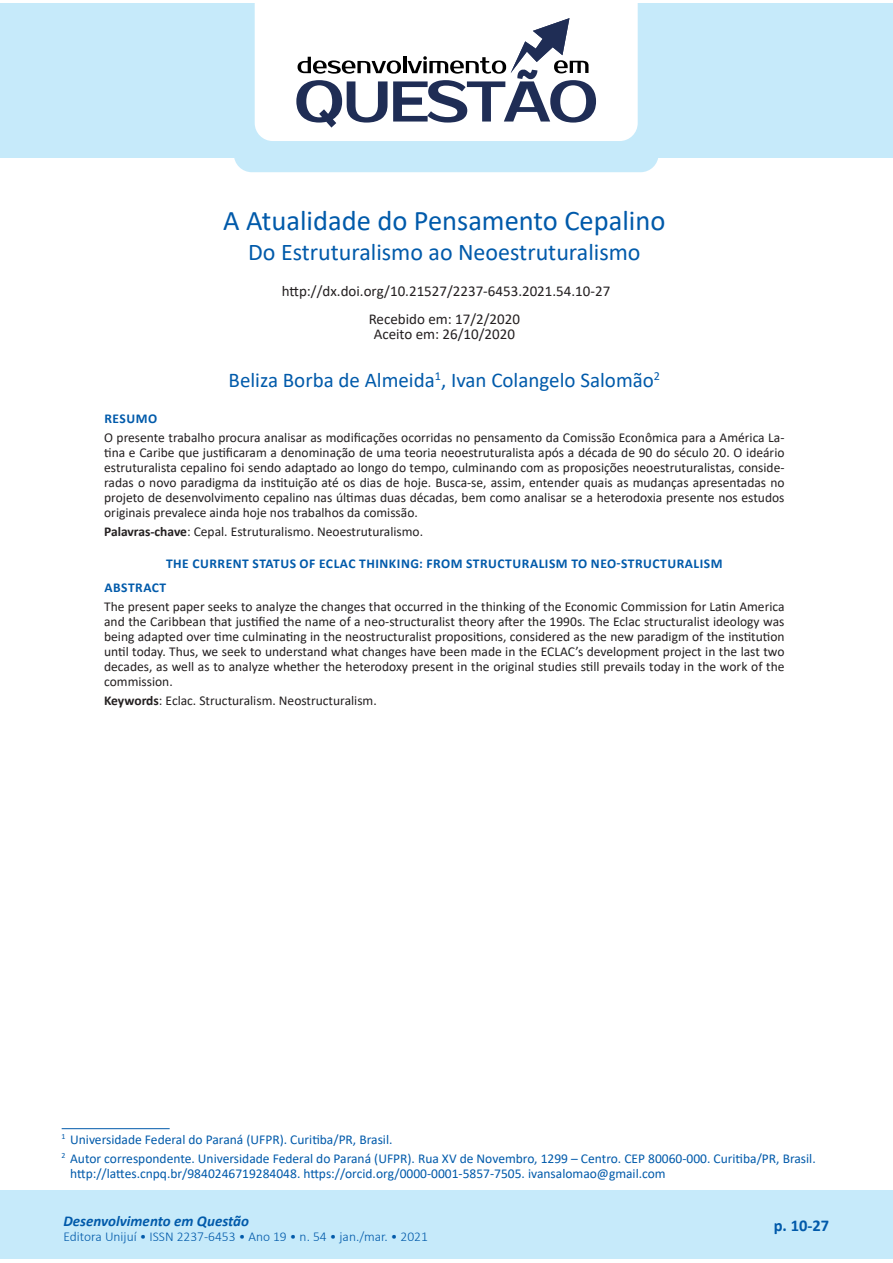
<style>
.page{position:relative;width:893px;height:1263px;background:#fff}
.page>*{position:absolute;margin:0;border:0;box-sizing:border-box;transform-origin:0 0}
.Título{font:28.5px "Calibri";color:#015aaa}
.Título_-_depois{font:24px "Calibri";color:#015aaa}
.Autor{font:21px "Calibri";color:#015aaa}
.t1{font:700 16.5px "Calibri";color:#015aaa}
.t2{font:italic 700 15px "Calibri";color:#015aaa}
.DOI{font:15px "Calibri";color:#231f20}
.DOI_-_Recebido{font:15px/15px "Calibri";color:#231f20;text-align:center}
.Resumo{font:13.5px/15px "Calibri";color:#231f20;text-align:justify}
.Rodapé{font:13.5px/15px "Calibri";color:#015aaa}
.Titulo_Ingles{font:700 13.5px "Calibri";letter-spacing:.04em;color:#015aaa}
.t3{font:300 13.5px "Calibri";color:#015aaa}
.Titulo_Resumo{font:700 13.5px "Calibri";letter-spacing:.04em;color:#015aaa}
.s1{font-weight:700}
</style>
<div class="page">
<div style="left:0;top:3px;width:893px;height:154px;background:#c6eafa"></div>
<div style="left:0;top:1191px;width:893px;height:68px;background:#c6eafa"></div>
<div style="left:234px;top:3px;width:425px;height:169px;background:#c6eafa;border-radius:18px"></div>
<div style="left:255px;top:3px;width:383px;height:138px;background:#fff"></div>
<svg style="left:296px;top:18px;width:300px;height:110px;background:#c5c8d0"></svg>
<hr style="left:62px;top:1128px;width:108px;height:1px;background:#015aaa">
<p class="Título" style="left:223px;top:200px;width:444px">A Atualidade do Pensamento Cepalino</p>
<p class="Título_-_depois" style="left:248px;top:235px;width:394px">Do Estruturalismo ao Neoestruturalismo</p>
<p class="DOI" style="left:282px;top:280px;width:330px">http://dx.doi.org/10.21527/2237-6453.2021.54.10-27</p>
<p class="DOI_-_Recebido" style="left:369px;top:311px;width:153px">Recebido em: 17/2/2020<br>Aceito em: 26/10/2020</p>
<p class="Autor" style="left:229px;top:365px;width:433px">Beliza Borba de Almeida<sup>1</sup>, Ivan Colangelo Salomão<sup>2</sup></p>
<p class="Titulo_Resumo" style="left:104px;top:409px;width:54px">RESUMO</p>
<p class="Resumo" style="left:104px;top:430px;width:682px">O presente trabalho procura analisar as modificações ocorridas no pensamento da Comissão Econômica para a América La&shy;tina e Caribe que justificaram a denominação de uma teoria neoestruturalista após a década de 90 do século 20. O ideário estruturalista cepalino foi sendo adaptado ao longo do tempo, culminando com as proposições neoestruturalistas, conside&shy;radas o novo paradigma da instituição até os dias de hoje. Busca-se, assim, entender quais as mudanças apresentadas no projeto de desenvolvimento cepalino nas últimas duas décadas, bem como analisar se a heterodoxia presente nos estudos originais prevalece ainda hoje nos trabalhos da comissão.</p>
<p class="Resumo" style="left:104px;top:524px;width:320px"><span class="s1">Palavras-chave</span>: Cepal. Estruturalismo. Neoestruturalismo.</p>
<p class="Titulo_Ingles" style="left:166px;top:554px;width:558px">THE CURRENT STATUS OF ECLAC THINKING: FROM STRUCTURALISM TO NEO-STRUCTURALISM</p>
<p class="Titulo_Resumo" style="left:104px;top:578px;width:63px">ABSTRACT</p>
<p class="Resumo" style="left:104px;top:599px;width:682px">The present paper seeks to analyze the changes that occurred in the thinking of the Economic Commission for Latin America and the Caribbean that justified the name of a neo-structuralist theory after the 1990s. The Eclac structuralist ideology was being adapted over time culminating in the neostructuralist propositions, considered as the new paradigm of the institution until today. Thus, we seek to understand what changes have been made in the ECLAC’s development project in the last two decades, as well as to analyze whether the heterodoxy present in the original studies still prevails today in the work of the commission.</p>
<p class="Resumo" style="left:104px;top:693px;width:274px"><span class="s1">Keywords</span>: Eclac. Structuralism. Neostructuralism.</p>
<p class="Rodapé" style="left:62px;top:1131px;width:332px"><sup>1</sup> Universidade Federal do Paraná (UFPR). Curitiba/PR, Brasil.</p>
<p class="Rodapé" style="left:70px;top:1150px;width:747px;text-indent:-9px"><sup>2</sup> Autor correspondente. Universidade Federal do Paraná (UFPR). Rua XV de Novembro, 1299 – Centro. CEP 80060-000. Curitiba/PR, Brasil. http://lattes.cnpq.br/9840246719284048. https://orcid.org/0000-0001-5857-7505. ivansalomao@gmail.com</p>
<p class="t2" style="left:63px;top:1210px;width:235px">R vista Desenvolvimento em Questão</p>
<p class="t3" style="left:63px;top:1228px;width:366px">Editora Unijuí • ISSN 2237-6453 • Ano 19 • n. 54 • jan./mar. • 2021</p>
<p class="t2" style="left:63px;top:1210px;width:187px">Desenvolvimento em Questão</p>
<p class="t1" style="left:774px;top:1214px;width:57px">p. 10-27</p>
<p class="t3" style="left:280px;top:1228px;width:8px">6</p>
<p class="t3" style="left:313px;top:1228px;width:74px">45 out./dez</p>
<p class="t3" style="left:415px;top:1228px;width:15px">18</p>
</div>
